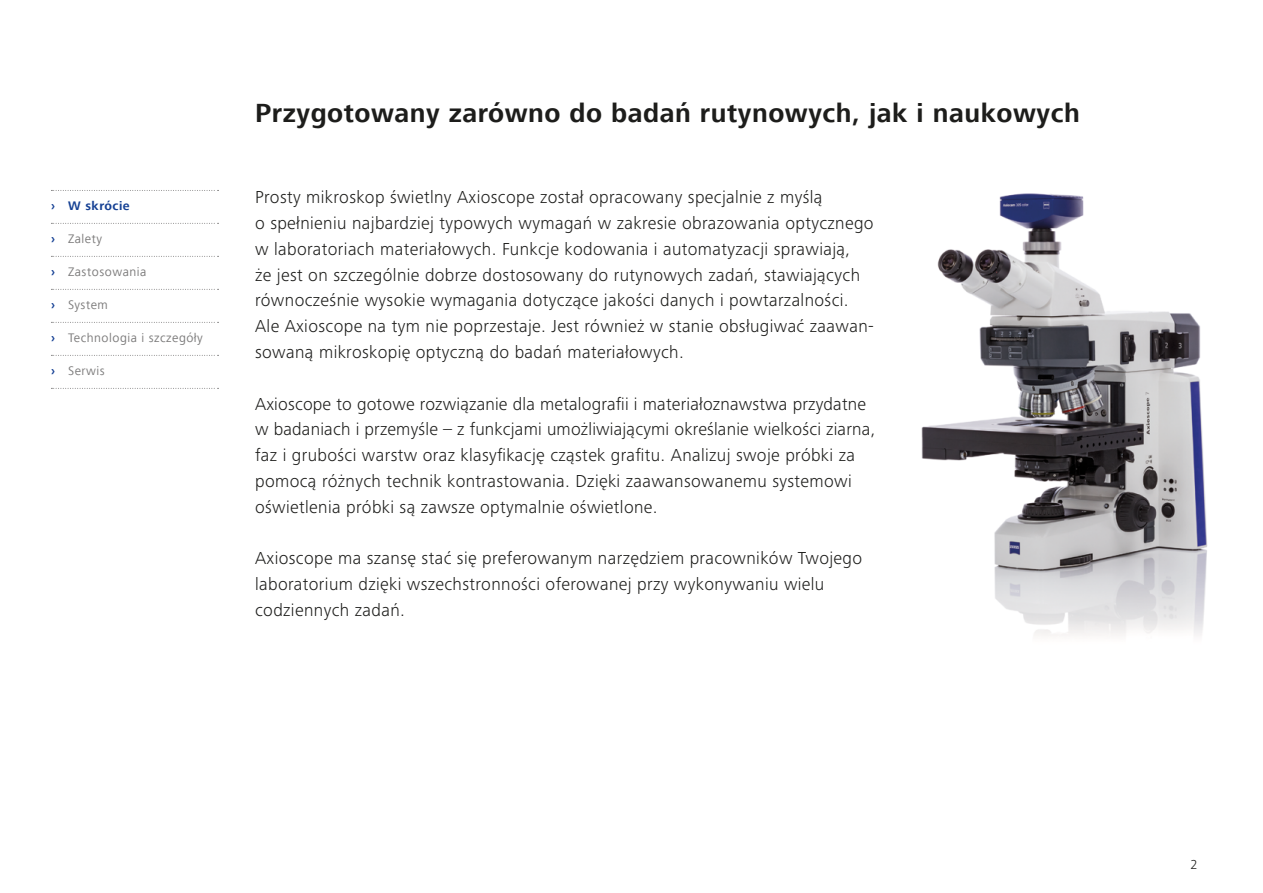
<style>
.page{position:relative;width:1263px;height:893px;background:#fff}
.page>*{position:absolute;margin:0;border:0;box-sizing:border-box;transform-origin:0 0}
.t1{font:700 27px "ZEISS Frutiger Next W1 G";letter-spacing:.02em;color:#1d1d1b}
.t2{font:300 18px/25.8px "Zeiss Frutiger Next Pro";letter-spacing:.02em;color:#1d1d1b}
.t3{font:300 13.5px "Zeiss Frutiger Next Pro";color:#1d1d1b}
.t4{font:12.75px "ZEISS Frutiger Next W1 G";letter-spacing:.04em;color:#7c7b7b}
.t5{font:700 12.75px "ZEISS Frutiger Next W1 G";letter-spacing:.04em;color:#164194}
.s1{font-weight:700;color:#164194}
</style>
<div class="page">
<img style="left:921px;top:193px;width:287px;height:443px">
<svg style="left:51px;top:190px;width:168px;height:1px"></svg>
<svg style="left:51px;top:223px;width:168px;height:1px"></svg>
<svg style="left:51px;top:256px;width:168px;height:1px"></svg>
<svg style="left:51px;top:289px;width:168px;height:1px"></svg>
<svg style="left:51px;top:322px;width:168px;height:1px"></svg>
<svg style="left:51px;top:355px;width:168px;height:1px"></svg>
<svg style="left:51px;top:388px;width:168px;height:1px"></svg>
<p class="t5" style="left:51px;top:199px;width:80px">› W skrócie</p>
<p class="t4" style="left:51px;top:232px;width:53px"><span class="s1">›</span> Zalety</p>
<p class="t4" style="left:51px;top:265px;width:97px"><span class="s1">›</span> Zastosowania</p>
<p class="t4" style="left:51px;top:298px;width:58px"><span class="s1">›</span> System</p>
<p class="t4" style="left:51px;top:331px;width:153px"><span class="s1">›</span> Technologia i szczegóły</p>
<p class="t4" style="left:51px;top:364px;width:55px"><span class="s1">›</span> Serwis</p>
<h1 class="t1" style="left:255px;top:97px;width:826px">Przygotowany zarówno do badań rutynowych, jak i naukowych</h1>
<p class="t2" style="left:255px;top:184px;width:620px">Prosty mikroskop świetlny Axioscope został opracowany specjalnie z myślą<br>o spełnieniu najbardziej typowych wymagań w zakresie obrazowania optycznego w laboratoriach materiałowych. Funkcje kodowania i automatyzacji sprawiają,<br>że jest on szczególnie dobrze dostosowany do rutynowych zadań, stawiających równocześnie wysokie wymagania dotyczące jakości danych i powtarzalności.<br>Ale Axioscope na tym nie poprzestaje. Jest również w stanie obsługiwać zaawan&shy;sowaną mikroskopię optyczną do badań materiałowych.</p>
<p class="t2" style="left:255px;top:391px;width:622px">Axioscope to gotowe rozwiązanie dla metalografii i materiałoznawstwa przydatne w badaniach i przemyśle – z funkcjami umożliwiającymi określanie wielkości ziarna, faz i grubości warstw oraz klasyfikację cząstek grafitu. Analizuj swoje próbki za pomocą różnych technik kontrastowania. Dzięki zaawansowanemu systemowi oświetlenia próbki są zawsze optymalnie oświetlone.</p>
<p class="t2" style="left:255px;top:546px;width:609px">Axioscope ma szansę stać się preferowanym narzędziem pracowników Twojego laboratorium dzięki wszechstronności oferowanej przy wykonywaniu wielu codziennych zadań.</p>
<p class="t3" style="left:1190px;top:856px;width:9px">2</p>
</div>
